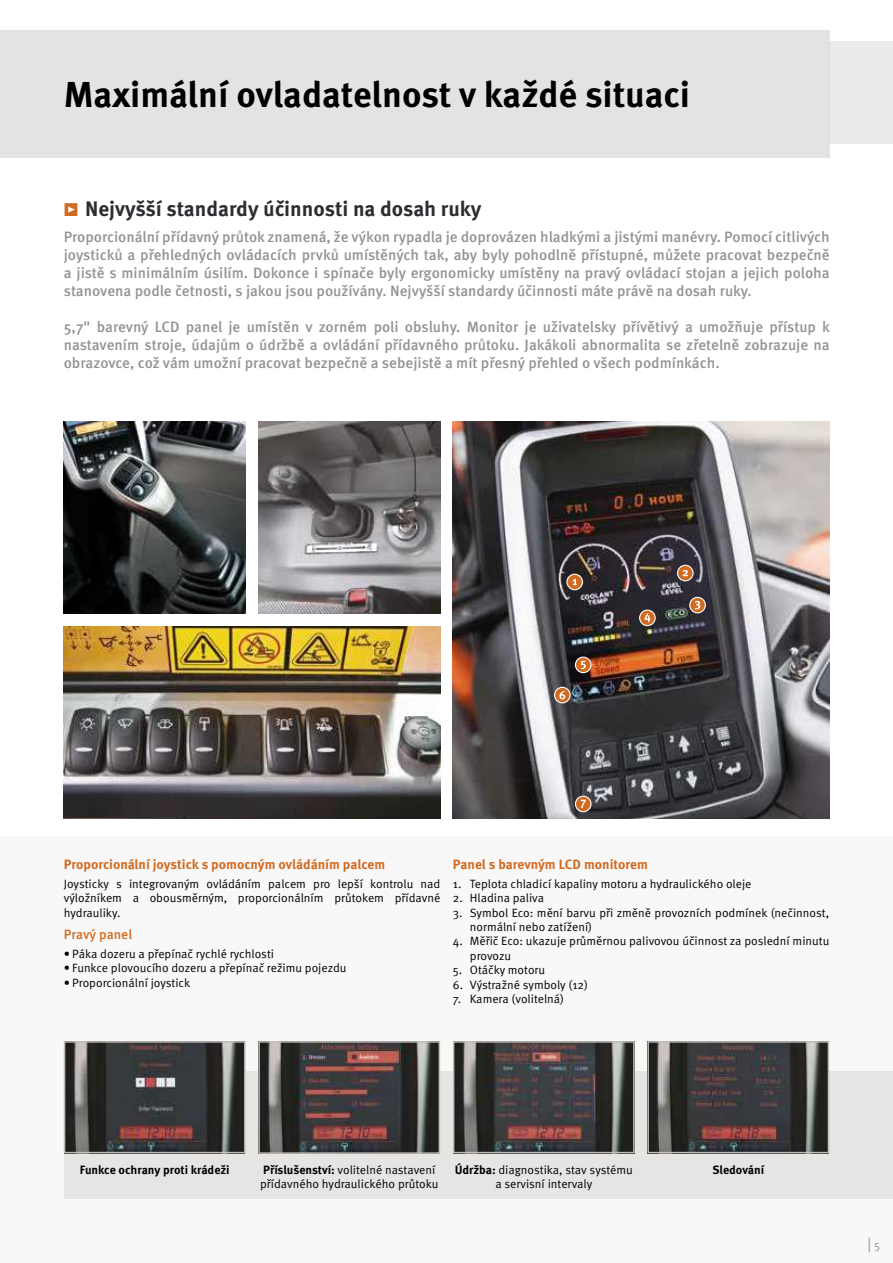
<style>
.page{position:relative;width:893px;height:1263px;background:#fff}
.page>*{position:absolute;margin:0;border:0;box-sizing:border-box;transform-origin:0 0}
.t1{font:700 36px "Meta Pro";color:#000}
.t2{font:700 21px "Meta Pro";color:#2c2d31}
.t3{font:500 15px/18px "Meta Pro";color:#949295;text-align:justify}
.t4{font:15px "Meta Pro Norm";color:#949295}
.t5{font:700 13.5px "Meta Pro";color:#d16b21}
.t6{font:500 13.5px "Meta Pro";color:#d16b21}
.t7{font:12px/14.4px "Meta Pro Norm";color:#000}
.t8{font:700 12px "Meta Pro";color:#000}
.s1{font-family:"Meta Pro";font-weight:700}
.s2{font-size:12px}
</style>
<div class="page">
<div style="left:0;top:836px;width:893px;height:427px;background:#f9f8f8"></div>
<div style="left:0;top:30px;width:829px;height:127px;background:#e5e3e1"></div>
<img style="left:64px;top:421px;width:182px;height:192px">
<img style="left:258px;top:421px;width:182px;height:192px">
<img style="left:64px;top:626px;width:376px;height:193px">
<img style="left:453px;top:421px;width:376px;height:398px">
<svg style="left:677px;top:565px;width:16px;height:16px"></svg>
<div style="left:677px;top:565px;width:17px;height:16px;border:1px solid #fff;border-radius:50%"></div>
<svg style="left:682px;top:570px;width:6px;height:6px"></svg>
<svg style="left:690px;top:597px;width:15px;height:16px"></svg>
<div style="left:689px;top:597px;width:17px;height:16px;border:1px solid #fff;border-radius:50%"></div>
<svg style="left:695px;top:601px;width:5px;height:8px"></svg>
<svg style="left:567px;top:574px;width:15px;height:16px"></svg>
<div style="left:566px;top:574px;width:17px;height:16px;border:1px solid #fff;border-radius:50%"></div>
<svg style="left:573px;top:579px;width:4px;height:6px"></svg>
<svg style="left:640px;top:610px;width:15px;height:16px"></svg>
<div style="left:639px;top:609px;width:17px;height:17px;border:1px solid #fff;border-radius:50%"></div>
<svg style="left:644px;top:614px;width:6px;height:8px"></svg>
<svg style="left:575px;top:657px;width:16px;height:16px"></svg>
<div style="left:575px;top:657px;width:16px;height:16px;border:1px solid #fff;border-radius:50%"></div>
<svg style="left:581px;top:661px;width:5px;height:8px"></svg>
<svg style="left:555px;top:687px;width:15px;height:16px"></svg>
<div style="left:554px;top:687px;width:17px;height:16px;border:1px solid #fff;border-radius:50%"></div>
<svg style="left:559px;top:691px;width:6px;height:8px"></svg>
<svg style="left:575px;top:796px;width:16px;height:16px"></svg>
<div style="left:575px;top:796px;width:16px;height:16px;border:1px solid #fff;border-radius:50%"></div>
<svg style="left:581px;top:800px;width:5px;height:8px"></svg>
<div style="left:64px;top:1071px;width:829px;height:128px;background:#e7e5e3"></div>
<img style="left:456px;top:1044px;width:176px;height:106px">
<div style="left:453px;top:1041px;width:182px;height:112px;border:2px solid #c0bcb8"></div>
<img style="left:67px;top:1044px;width:176px;height:106px">
<div style="left:64px;top:1041px;width:182px;height:112px;border:2px solid #c0bcb8"></div>
<img style="left:261px;top:1044px;width:176px;height:107px">
<div style="left:258px;top:1041px;width:182px;height:113px;border:2px solid #c0bcb8"></div>
<img style="left:650px;top:1044px;width:176px;height:106px">
<div style="left:647px;top:1041px;width:182px;height:112px;border:2px solid #c0bcb8"></div>
<svg style="left:65px;top:203px;width:12px;height:13px"></svg>
<div style="left:829px;top:41px;width:64px;height:102px;background:#ecebe9"></div>
<h1 class="t1" style="left:64px;top:71px;width:628px">Maximální ovladatelnost v každé situaci</h1>
<h2 class="t2" style="left:85px;top:195px;width:398px">Nejvyšší standardy účinnosti na dosah ruky</h2>
<p class="t3" style="left:64px;top:227px;width:767px">Proporcionální přídavný průtok znamená, že výkon rypadla je doprovázen hladkými a jistými manévry. Pomocí citlivých joysticků a přehledných ovládacích prvků umístěných tak, aby byly pohodlně přístupné, můžete pracovat bezpečně a jistě s minimálním úsilím. Dokonce i spínače byly ergonomicky umístěny na pravý ovládací stojan a jejich poloha stanovena podle četnosti, s jakou jsou používány. Nejvyšší standardy účinnosti máte právě na dosah ruky.</p>
<p class="t3" style="left:64px;top:317px;width:768px">5,7" barevný LCD panel je umístěn v zorném poli obsluhy. Monitor je uživatelsky přívětivý a umožňuje přístup k nastavením stroje, údajům o údržbě a ovládání přídavného průtoku. Jakákoli abnormalita se zřetelně zobrazuje na obrazovce, což vám umožní pracovat bezpečně a sebejistě a mít přesný přehled o všech podmínkách.</p>
<p class="t5" style="left:64px;top:856px;width:323px">Proporcionální joystick s pomocným ovládáním palcem</p>
<p class="t7" style="left:64px;top:876px;width:378px;text-align:justify">Joysticky s integrovaným ovládáním palcem pro lepší kontrolu nad výložníkem a obousměrným, proporcionálním průtokem přídavné hydrauliky.</p>
<p class="t6" style="left:64px;top:924px;width:70px">Pravý panel</p>
<p class="t7" style="left:64px;top:946px;width:212px">• Páka dozeru a přepínač rychlé rychlosti</p>
<p class="t7" style="left:64px;top:960px;width:284px">• Funkce plovoucího dozeru a přepínač režimu pojezdu</p>
<p class="t7" style="left:64px;top:974px;width:128px">• Proporcionální joystick</p>
<p class="t5" style="left:453px;top:856px;width:196px">Panel s barevným LCD monitorem</p>
<p class="t7" style="left:453px;top:876px;width:300px">1. Teplota chladicí kapaliny motoru a hydraulického oleje</p>
<p class="t7" style="left:453px;top:890px;width:93px">2. Hladina paliva</p>
<p class="t7" style="left:470px;top:904px;width:361px;text-indent:-17px">3. Symbol Eco: mění barvu při změně provozních podmínek (nečinnost, normální nebo zatížení)</p>
<p class="t7" style="left:470px;top:933px;width:361px;text-indent:-17px">4. Měřič Eco: ukazuje průměrnou palivovou účinnost za poslední minutu provozu</p>
<p class="t7" style="left:453px;top:962px;width:94px">5. Otáčky motoru</p>
<p class="t7" style="left:453px;top:976px;width:137px">6. Výstražné symboly (12)</p>
<p class="t7" style="left:453px;top:991px;width:113px">7. Kamera (volitelná)</p>
<p class="t7" style="left:260px;top:1161px;width:180px"><span class="s1">Příslušenství:</span> volitelné nastavení přídavného hydraulického průtoku</p>
<p class="t7" style="left:455px;top:1161px;width:180px;text-align:center"><span class="s1">Údržba:</span> diagnostika, stav systému a servisní intervaly</p>
<p class="t8" style="left:80px;top:1162px;width:151px">Funkce ochrany proti krádeži</p>
<p class="t8" style="left:712px;top:1162px;width:53px">Sledování</p>
<p class="t4" style="left:867px;top:1232px;width:14px">| <span class="s2">5</span></p>
</div>
